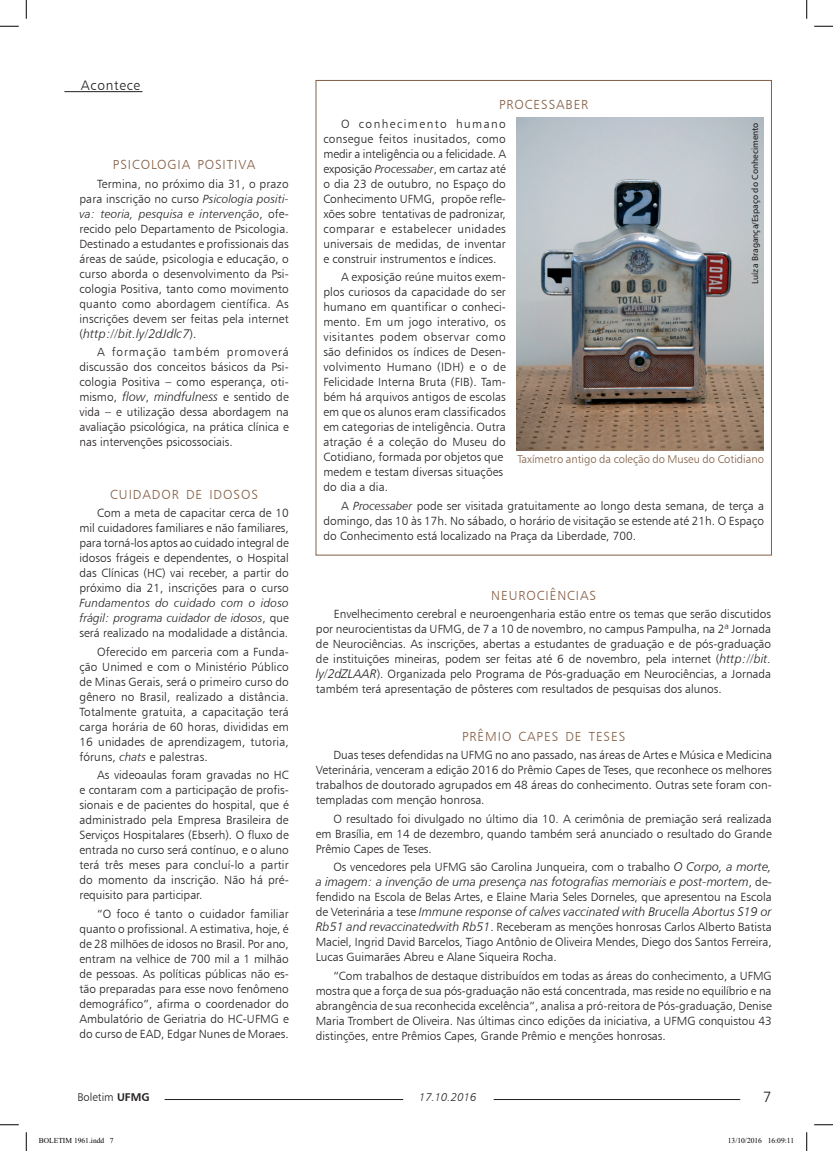
<style>
.page{position:relative;width:833px;height:1151px;background:#fff}
.page>*{position:absolute;margin:0;border:0;box-sizing:border-box;transform-origin:0 0}
.t1{font:15px "Humanist 777 BT Light B";color:#231f20}
.t2{font:13.75px "Humanist 777 BT Light B";letter-spacing:.05em;color:#231f20}
.t3{font:13.12px "Humanist 777 BT Light B";letter-spacing:.07em;color:#845e44}
.t4{font:12.5px "Humanist 777 BT Light Italic B";color:#231f20}
.t5{font:11.88px/15px "Humanist 777 BT Light B";color:#231f20;text-align:justify}
.t6{font:11.88px/15px "Humanist 777 BT Light Italic B";letter-spacing:.01em;color:#231f20}
.t7{font:11.25px "Humanist 777 BT Light B";color:#845e44}
.t8{font:11.25px "Humanist 777 BT Light B";color:#231f20}
.t9{font:11.25px "Humanist 777 BT Light Italic B";color:#231f20}
.t10{font:8.75px "Humanist 777 BT Roman B";color:#231f20}
.t11{font:7.5px "Times New Roman";color:#000}
.s1{font-family:"Humanist 777 BT Light Italic B"}
.s2{font-family:"Humanist 777 BT Light B"}
.s3{font-family:"Humanist 777 BT Light B";font-size:11.88px}
.s4{font-family:"Humanist 777 BT Light Italic B";font-size:12.5px}
.s5{font-family:"Humanist 777 BT Bold B"}
</style>
<div class="page">
<hr style="left:493px;top:1099px;width:246px;height:1px;background:#231f20">
<hr style="left:164px;top:1099px;width:239px;height:1px;background:#231f20">
<hr style="left:64px;top:91px;width:78px;height:1px;background:#231f20">
<img style="left:516px;top:117px;width:246px;height:334px">
<svg style="left:0;top:25px;width:19px;height:2px"></svg>
<svg style="left:814px;top:25px;width:18px;height:2px"></svg>
<svg style="left:0;top:1124px;width:19px;height:1px"></svg>
<svg style="left:814px;top:1124px;width:18px;height:1px"></svg>
<svg style="left:25px;top:0;width:2px;height:19px"></svg>
<svg style="left:25px;top:1132px;width:2px;height:19px"></svg>
<svg style="left:806px;top:0;width:1px;height:19px"></svg>
<svg style="left:806px;top:1132px;width:1px;height:19px"></svg>
<p class="t2" style="left:81px;top:77px;width:61px">Acontece</p>
<p class="t3" style="left:113px;top:157px;width:144px">PSICOLOGIA POSITIVA</p>
<p class="t5" style="left:79px;top:176px;width:211px;text-align:right">Termina, no próximo dia 31, o prazo para inscrição no curso <span class="s1">Psicologia positi-</span></p>
<p class="t6" style="left:79px;top:206px;width:211px">va: teoria, pesquisa e intervenção<span class="s2">, ofe-</span></p>
<p class="t5" style="left:79px;top:221px;width:211px">recido pelo Departamento de Psicologia.<br>Destinado a estudantes e profissionais das áreas de saúde, psicologia e educação, o curso aborda o desenvolvimento da Psi&shy;cologia Positiva, tanto como movimento quanto como abordagem científica. As inscrições devem ser feitas pela internet</p>
<p class="t4" style="left:79px;top:326px;width:118px"><span class="s3">(</span>http://bit.ly/2dJdlc7<span class="s3">).</span></p>
<p class="t5" style="left:79px;top:344px;width:211px;text-indent:18px">A formação também promoverá discussão dos conceitos básicos da Psi&shy;cologia Positiva – como esperança, oti&shy;mismo, <span class="s4">flow</span>, <span class="s4">mindfulness</span> e sentido de vida – e utilização dessa abordagem na avaliação psicológica, na prática clínica e nas intervenções psicossociais.</p>
<p class="t3" style="left:110px;top:486px;width:149px">CUIDADOR DE IDOSOS</p>
<p class="t5" style="left:79px;top:505px;width:211px;text-indent:18px">Com a meta de capacitar cerca de 10 mil cuidadores familiares e não familiares, para torná-los aptos ao cuidado integral de idosos frágeis e dependentes, o Hospital das Clínicas (HC) vai receber, a partir do próximo dia 21, inscrições para o curso</p>
<p class="t6" style="left:79px;top:595px;width:211px">Fundamentos do cuidado com o idoso frágil: programa cuidador de idosos<span class="s2">, que</span></p>
<p class="t5" style="left:79px;top:624px;width:211px;line-height:18.5px;text-align:right">será realizado na modalidade a distância.<br>Oferecido em parceria com a Funda-</p>
<p class="t5" style="left:79px;top:659px;width:211px">ção Unimed e com o Ministério Público de Minas Gerais, será o primeiro curso do gênero no Brasil, realizado a distância.<br>Totalmente gratuita, a capacitação terá carga horária de 60 horas, divididas em 16 unidades de aprendizagem, tutoria, fóruns, <span class="s1">chats</span> e palestras.</p>
<p class="t5" style="left:79px;top:767px;width:211px;text-indent:18px">As videoaulas foram gravadas no HC e contaram com a participação de profis&shy;sionais e de pacientes do hospital, que é administrado pela Empresa Brasileira de Serviços Hospitalares (Ebserh). O fluxo de entrada no curso será contínuo, e o aluno terá três meses para concluí-lo a partir do momento da inscrição. Não há pré&shy;requisito para participar.</p>
<p class="t5" style="left:79px;top:906px;width:211px;text-indent:18px">“O foco é tanto o cuidador familiar quanto o profissional. A estimativa, hoje, é de 28 milhões de idosos no Brasil. Por ano, entram na velhice de 700 mil a 1 milhão de pessoas. As políticas públicas não es&shy;tão preparadas para esse novo fenômeno demográfico”, afirma o coordenador do Ambulatório de Geriatria do HC-UFMG e do curso de EAD, Edgar Nunes de Moraes.</p>
<p class="t3" style="left:498px;top:97px;width:91px">PROCESSABER</p>
<p class="t5" style="left:323px;top:116px;width:184px;text-indent:18px">O conhecimento humano consegue feitos inusitados, como medir a inteligência ou a felicidade. A exposição <span class="s1">Processaber</span>, em cartaz até o dia 23 de outubro, no Espaço do Conhecimento UFMG, propõe refle&shy;xões sobre tentativas de padronizar, comparar e estabelecer unidades universais de medidas, de inventar e construir instrumentos e índices.</p>
<p class="t5" style="left:323px;top:269px;width:184px;text-align:left;text-indent:18px">A exposição reúne muitos exem&shy;plos curiosos da capacidade do ser humano em quantificar o conheci&shy;mento. Em um jogo interativo, os visitantes podem observar como são definidos os índices de Desen&shy;volvimento Humano (IDH) e o de<br>Felicidade Interna Bruta (FIB). Tam&shy;bém há arquivos antigos de escolas em que os alunos eram classificados em categorias de inteligência. Outra atração é a coleção do Museu do<br>Cotidiano, formada por objetos que medem e testam diversas situações do dia a dia.</p>
<p class="t5" style="left:323px;top:498px;width:442px;text-indent:18px">A <span class="s1">Processaber</span> pode ser visitada gratuitamente ao longo desta semana, de terça a domingo, das 10 às 17h. No sábado, o horário de visitação se estende até 21h. O Espaço do Conhecimento está localizado na Praça da Liberdade, 700.</p>
<p class="t10" style="left:749px;top:284px;width:163px;rotate:-90deg">Luíza Bragança/Espaço do Conhecimento</p>
<p class="t7" style="left:517px;top:452px;width:248px">Taxímetro antigo da coleção do Museu do Cotidiano</p>
<p class="t3" style="left:491px;top:587px;width:106px">NEUROCIÊNCIAS</p>
<p class="t5" style="left:316px;top:606px;width:456px;text-indent:18px">Envelhecimento cerebral e neuroengenharia estão entre os temas que serão discutidos por neurocientistas da UFMG, de 7 a 10 de novembro, no campus Pampulha, na 2ª Jornada de Neurociências. As inscrições, abertas a estudantes de graduação e de pós-graduação de instituições mineiras, podem ser feitas até 6 de novembro, pela internet (<span class="s4">http://bit. ly/2dZLAAR</span>). Organizada pelo Programa de Pós-graduação em Neurociências, a Jornada também terá apresentação de pôsteres com resultados de pesquisas dos alunos.</p>
<p class="t3" style="left:462px;top:728px;width:164px">PRÊMIO CAPES DE TESES</p>
<p class="t5" style="left:315px;top:747px;width:457px;text-indent:18px">Duas teses defendidas na UFMG no ano passado, nas áreas de Artes e Música e Medicina Veterinária, venceram a edição 2016 do Prêmio Capes de Teses, que reconhece os melhores trabalhos de doutorado agrupados em 48 áreas do conhecimento. Outras sete foram con&shy;templadas com menção honrosa.</p>
<p class="t5" style="left:315px;top:811px;width:457px;text-indent:18px">O resultado foi divulgado no último dia 10. A cerimônia de premiação será realizada em Brasília, em 14 de dezembro, quando também será anunciado o resultado do Grande Prêmio Capes de Teses.</p>
<p class="t5" style="left:333px;top:859px;width:439px">Os vencedores pela UFMG são Carolina Junqueira, com o trabalho <span class="s4">O Corpo, a morte,</span></p>
<p class="t4" style="left:315px;top:874px;width:457px">a imagem: a invenção de uma presença nas fotografias memoriais e post-mortem<span class="s3">, de-</span></p>
<p class="t5" style="left:315px;top:889px;width:457px">fendido na Escola de Belas Artes, e Elaine Maria Seles Dorneles, que apresentou na Escola</p>
<p class="t4" style="left:315px;top:904px;width:457px"><span class="s3">de Veterinária a tese</span> Immune response of calves vaccinated with Brucella Abortus S19 or</p>
<p class="t5" style="left:315px;top:919px;width:457px"><span class="s4">Rb51 and revaccinatedwith Rb51</span>. Receberam as menções honrosas Carlos Alberto Batista Maciel, Ingrid David Barcelos, Tiago Antônio de Oliveira Mendes, Diego dos Santos Ferreira, Lucas Guimarães Abreu e Alane Siqueira Rocha.</p>
<p class="t5" style="left:315px;top:968px;width:457px;text-indent:18px">“Com trabalhos de destaque distribuídos em todas as áreas do conhecimento, a UFMG mostra que a força de sua pós-graduação não está concentrada, mas reside no equilíbrio e na abrangência de sua reconhecida excelência”, analisa a pró-reitora de Pós-graduação, Denise Maria Trombert de Oliveira. Nas últimas cinco edições da iniciativa, a UFMG conquistou 43 distinções, entre Prêmios Capes, Grande Prêmio e menções honrosas.</p>
<p class="t8" style="left:77px;top:1090px;width:74px">Boletim <span class="s5">UFMG</span></p>
<p class="t9" style="left:419px;top:1090px;width:59px">17.10.2016</p>
<p class="t1" style="left:762px;top:1087px;width:10px">7</p>
<p class="t11" style="left:39px;top:1136px;width:76px">BOLETIM 1961.indd 7</p>
<p class="t11" style="left:727px;top:1136px;width:68px">13/10/2016 16:09:11</p>
</div>
